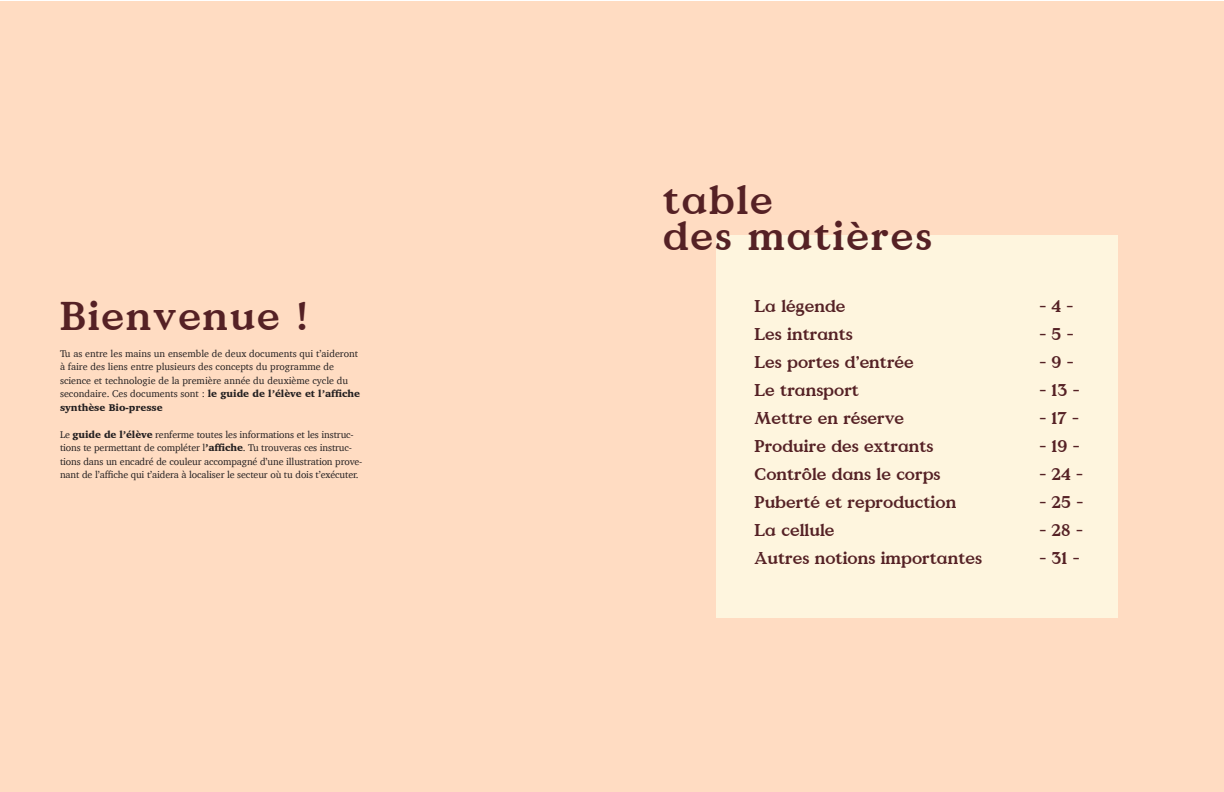
<style>
.page{position:relative;width:1224px;height:792px;background:#fff}
.page>*{position:absolute;margin:0;border:0;box-sizing:border-box;transform-origin:0 0}
.Grands_titres{font:40px/36px "Value Serif";letter-spacing:.05em;color:#552125}
.sous-titre{font:17px/28px "Value Serif";color:#552125}
.Grands_titres-2{font:10px/13.5px "Charter";letter-spacing:-.01em;color:#231f20}
.s1{font-weight:900}
</style>
<div class="page">
<div style="left:0;top:1px;width:1224px;height:791px;background:#ffdcc2"></div>
<div style="left:716px;top:235px;width:401px;height:383px;background:#fef5de"></div>
<p class="Grands_titres" style="left:60px;top:297px;width:249px">Bienvenue !</p>
<p class="Grands_titres-2" style="left:60px;top:346px;width:302px">Tu as entre les mains un ensemble de deux documents qui t’aideront à faire des liens entre plusieurs des concepts du programme de science et technologie de la première année du deuxième cycle du secondaire. Ces documents sont : <span class="s1">le guide de l’élève et l’affiche synthèse Bio-presse</span></p>
<p class="Grands_titres-2" style="left:60px;top:427px;width:304px">Le <span class="s1">guide de l’élève</span> renferme toutes les informations et les instruc&shy;tions te permettant de compléter l<span class="s1">’affiche</span>. Tu trouveras ces instruc&shy;tions dans un encadré de couleur accompagné d’une illustration prove&shy;nant de l’affiche qui t’aidera à localiser le secteur où tu dois t’exécuter.</p>
<p class="Grands_titres" style="left:663px;top:182px;width:270px">table<br>des matières</p>
<p class="sous-titre" style="left:755px;top:292px;width:100px">La légende<br>Les intrants</p>
<p class="sous-titre" style="left:755px;top:348px;width:161px">Les portes d’entrée</p>
<p class="sous-titre" style="left:755px;top:376px;width:106px">Le transport</p>
<p class="sous-titre" style="left:755px;top:404px;width:151px">Mettre en réserve</p>
<p class="sous-titre" style="left:755px;top:432px;width:180px">Produire des extrants</p>
<p class="sous-titre" style="left:755px;top:460px;width:187px">Contrôle dans le corps</p>
<p class="sous-titre" style="left:755px;top:488px;width:203px">Puberté et reproduction</p>
<p class="sous-titre" style="left:755px;top:516px;width:81px">La cellule</p>
<p class="sous-titre" style="left:755px;top:544px;width:229px">Autres notions importantes</p>
<p class="sous-titre" style="left:1039px;top:292px;width:36px">- 4 -</p>
<p class="sous-titre" style="left:1039px;top:320px;width:36px">- 5 -</p>
<p class="sous-titre" style="left:1039px;top:348px;width:36px">- 9 -</p>
<p class="sous-titre" style="left:1039px;top:376px;width:42px">- 13 -</p>
<p class="sous-titre" style="left:1039px;top:404px;width:41px">- 17 -</p>
<p class="sous-titre" style="left:1039px;top:432px;width:42px">- 19 -</p>
<p class="sous-titre" style="left:1039px;top:460px;width:45px">- 24 -</p>
<p class="sous-titre" style="left:1039px;top:488px;width:45px">- 25 -</p>
<p class="sous-titre" style="left:1039px;top:516px;width:45px">- 28 -</p>
<p class="sous-titre" style="left:1039px;top:544px;width:42px">- 31 -</p>
</div>
